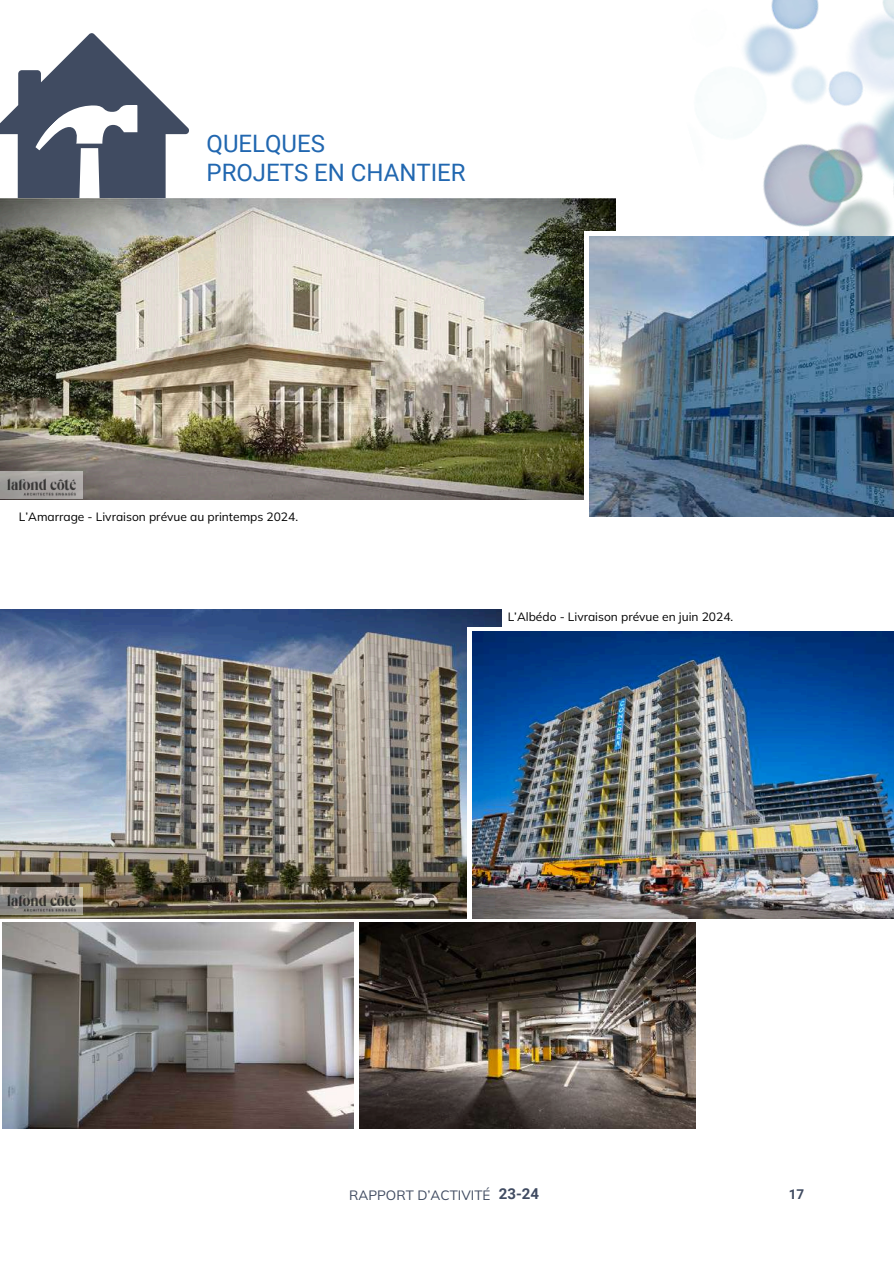
<style>
.page{position:relative;width:894px;height:1264px;background:#fff}
.page>*{position:absolute;margin:0;border:0;box-sizing:border-box;transform-origin:0 0}
.t1{font:24px/29.2px "Roboto";color:#2167b0}
.t2{font:13.5px "Mulish";color:#404b61}
.t3{font:700 13.5px "Roboto";color:#404b61}
.t4{font:12px "Mulish";color:#000}
.s1{font-family:"Roboto";font-weight:700;font-size:15px}
</style>
<div class="page">
<img style="left:0;top:609px;width:501px;height:309px">
<svg style="left:0;top:33px;width:189px;height:166px"></svg>
<img style="left:0;top:199px;width:615px;height:300px">
<img style="left:743px;top:0;width:150px;height:236px">
<div style="left:467px;top:627px;width:268px;height:293px;background:#fff"></div>
<img style="left:472px;top:631px;width:421px;height:287px">
<img style="left:2px;top:922px;width:351px;height:206px">
<img style="left:359px;top:922px;width:336px;height:206px">
<div style="left:584px;top:231px;width:224px;height:309px;background:#fff"></div>
<img style="left:589px;top:236px;width:304px;height:280px">
<img style="left:0;top:887px;width:82px;height:31px">
<img style="left:1px;top:472px;width:82px;height:28px">
<h1 class="t1" style="left:206px;top:129px;width:260px">QUELQUES<br>PROJETS EN CHANTIER</h1>
<p class="t4" style="left:19px;top:508px;width:280px">L’Amarrage - Livraison prévue au printemps 2024.</p>
<p class="t4" style="left:507px;top:608px;width:227px">L’Albédo - Livraison prévue en juin 2024.</p>
<p class="t2" style="left:349px;top:1186px;width:191px">RAPPORT D’ACTIVITÉ <span class="s1">23-24</span></p>
<p class="t3" style="left:788px;top:1186px;width:17px">17</p>
</div>
